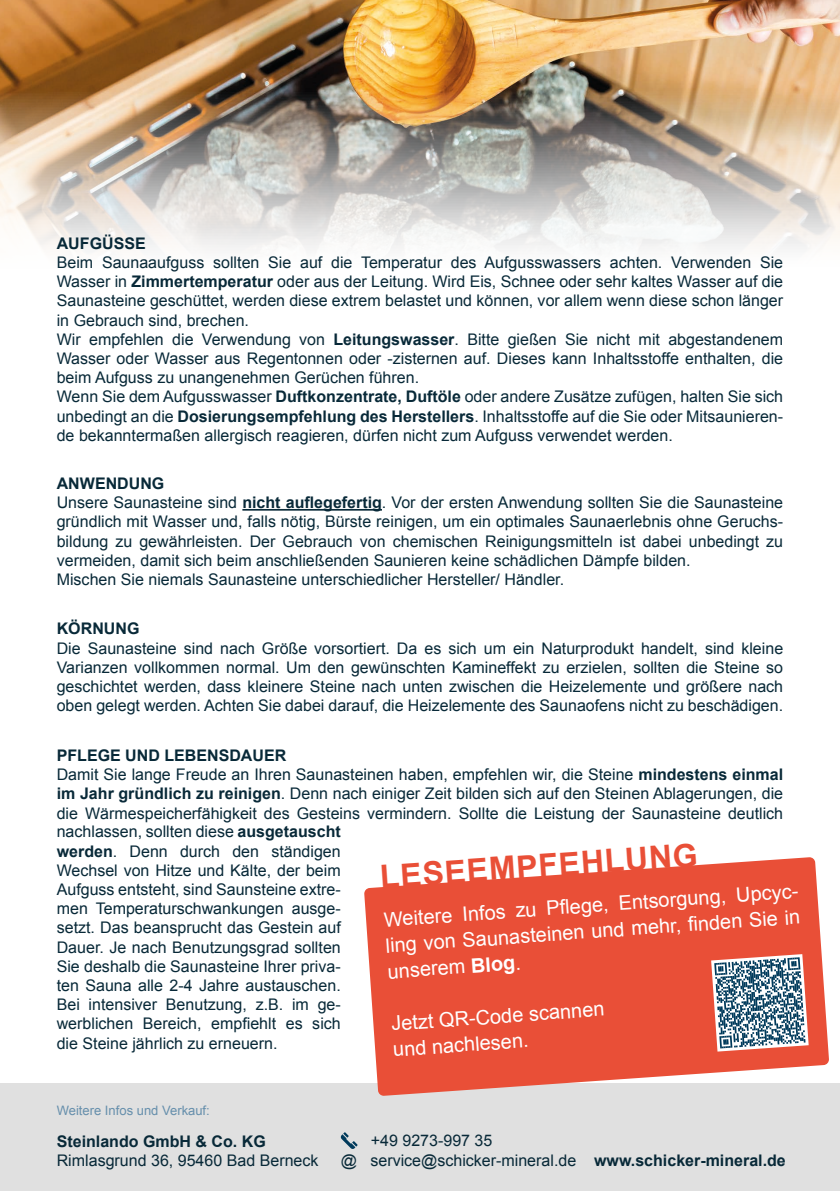
<style>
.page{position:relative;width:840px;height:1191px;background:#fff}
.page>*{position:absolute;margin:0;border:0;box-sizing:border-box;transform-origin:0 0}
.t1{font:700 32px "Arial";color:#e94f37}
.t2{font:20px/26px "Arial";color:#fff}
.t3{font:16px/19.2px "Arial";color:#082938;text-align:justify}
.t4{font:700 16px "Arial";color:#082938}
.t5{font:13px "Arial";color:#668fac}
.s1{font-weight:700}
</style>
<div class="page">
<div style="left:0;top:1083px;width:839px;height:108px;background:#e0e0e0"></div>
<svg style="left:364px;top:857px;width:464px;height:239px;fill:#e94f37"></svg>
<svg style="left:710px;top:954px;width:98px;height:97px"></svg>
<svg style="left:340px;top:1132px;width:17px;height:17px"></svg>
<img style="left:0;top:0;width:839px;height:250px">
<hr style="left:242px;top:509px;width:140px;height:1px;background:#082938">
<p class="t4" style="left:57px;top:232px;width:90px">AUFGÜSSE</p>
<p class="t3" style="left:57px;top:253px;width:727px">Beim Saunaaufguss sollten Sie auf die Temperatur des Aufgusswassers achten. Verwenden Sie</p>
<p class="t3" style="left:57px;top:272px;width:727px">Wasser in <span class="s1">Zimmertemperatur</span> oder aus der Leitung. Wird Eis, Schnee oder sehr kaltes Wasser auf die Saunasteine geschüttet, werden diese extrem belastet und können, vor allem wenn diese schon länger in Gebrauch sind, brechen.</p>
<p class="t3" style="left:57px;top:330px;width:727px">Wir empfehlen die Verwendung von <span class="s1">Leitungswasser</span>. Bitte gießen Sie nicht mit abgestandenem</p>
<p class="t3" style="left:57px;top:349px;width:727px">Wasser oder Wasser aus Regentonnen oder -zisternen auf. Dieses kann Inhaltsstoffe enthalten, die beim Aufguss zu unangenehmen Gerüchen führen.</p>
<p class="t3" style="left:57px;top:387px;width:727px">Wenn Sie dem Aufgusswasser <span class="s1">Duftkonzentrate, Duftöle</span> oder andere Zusätze zufügen, halten Sie sich unbedingt an die <span class="s1">Dosierungsempfehlung des Herstellers</span>. Inhaltsstoffe auf die Sie oder Mitsaunieren&shy;de bekanntermaßen allergisch reagieren, dürfen nicht zum Aufguss verwendet werden.</p>
<p class="t4" style="left:57px;top:473px;width:109px">ANWENDUNG</p>
<p class="t3" style="left:57px;top:493px;width:727px">Unsere Saunasteine sind <span class="s1">nicht auflegefertig</span>. Vor der ersten Anwendung sollten Sie die Saunasteine gründlich mit Wasser und, falls nötig, Bürste reinigen, um ein optimales Saunaerlebnis ohne Geruchs&shy;bildung zu gewährleisten. Der Gebrauch von chemischen Reinigungsmitteln ist dabei unbedingt zu</p>
<p class="t3" style="left:57px;top:550px;width:635px">vermeiden, damit sich beim anschließenden Saunieren keine schädlichen Dämpfe bilden.</p>
<p class="t3" style="left:57px;top:570px;width:508px">Mischen Sie niemals Saunasteine unterschiedlicher Hersteller/ Händler.</p>
<p class="t4" style="left:57px;top:618px;width:84px">KÖRNUNG</p>
<p class="t3" style="left:57px;top:638px;width:727px">Die Saunasteine sind nach Größe vorsortiert. Da es sich um ein Naturprodukt handelt, sind kleine Varianzen vollkommen normal. Um den gewünschten Kamineffekt zu erzielen, sollten die Steine so geschichtet werden, dass kleinere Steine nach unten zwischen die Heizelemente und größere nach oben gelegt werden. Achten Sie dabei darauf, die Heizelemente des Saunaofens nicht zu beschädigen.</p>
<p class="t4" style="left:57px;top:744px;width:231px">PFLEGE UND LEBENSDAUER</p>
<p class="t3" style="left:57px;top:765px;width:727px">Damit Sie lange Freude an Ihren Saunasteinen haben, empfehlen wir, die Steine <span class="s1">mindestens einmal im Jahr gründlich zu reinigen</span>. Denn nach einiger Zeit bilden sich auf den Steinen Ablagerungen, die die Wärmespeicherfähigkeit des Gesteins vermindern. Sollte die Leistung der Saunasteine deutlich</p>
<p class="t3" style="left:57px;top:822px;width:285px">nachlassen, sollten diese <span class="s1">ausgetauscht werden</span>. Denn durch den ständigen Wechsel von Hitze und Kälte, der beim Aufguss entsteht, sind Saunsteine extre&shy;men Temperaturschwankungen ausge&shy;setzt. Das beansprucht das Gestein auf Dauer. Je nach Benutzungsgrad sollten Sie deshalb die Saunasteine Ihrer priva&shy;ten Sauna alle 2-4 Jahre austauschen.<br>Bei intensiver Benutzung, z.B. im ge&shy;werblichen Bereich, empfiehlt es sich die Steine jährlich zu erneuern.</p>
<p class="t1" style="left:378px;top:855px;width:319px;rotate:-4deg">LESEEMPFEHLUNG</p>
<p class="t2" style="left:383px;top:907px;width:420px;rotate:-4deg">Weitere Infos zu Pfl ege, Entsorgung, Upcyc&shy;ling von Saunasteinen und mehr, fi nden Sie in unserem <span class="s1">Blog</span>.</p>
<p class="t2" style="left:390px;top:1010px;width:215px;rotate:-4deg">Jetzt QR-Code scannen</p>
<p class="t2" style="left:392px;top:1036px;width:137px;rotate:-4deg">und nachlesen.</p>
<p class="t5" style="left:57px;top:1102px;width:154px">Weitere Infos und Verkauf:</p>
<p class="t4" style="left:57px;top:1130px;width:210px">Steinlando GmbH &amp; Co. KG</p>
<p class="t3" style="left:57px;top:1151px;width:263px">Rimlasgrund 36, 95460 Bad Berneck</p>
<p class="t3" style="left:370px;top:1131px;width:123px">+49 9273-997 35</p>
<p class="t3" style="left:340px;top:1151px;width:237px">@ service@schicker-mineral.de</p>
<p class="t4" style="left:593px;top:1149px;width:193px">www.schicker-mineral.de</p>
</div>
